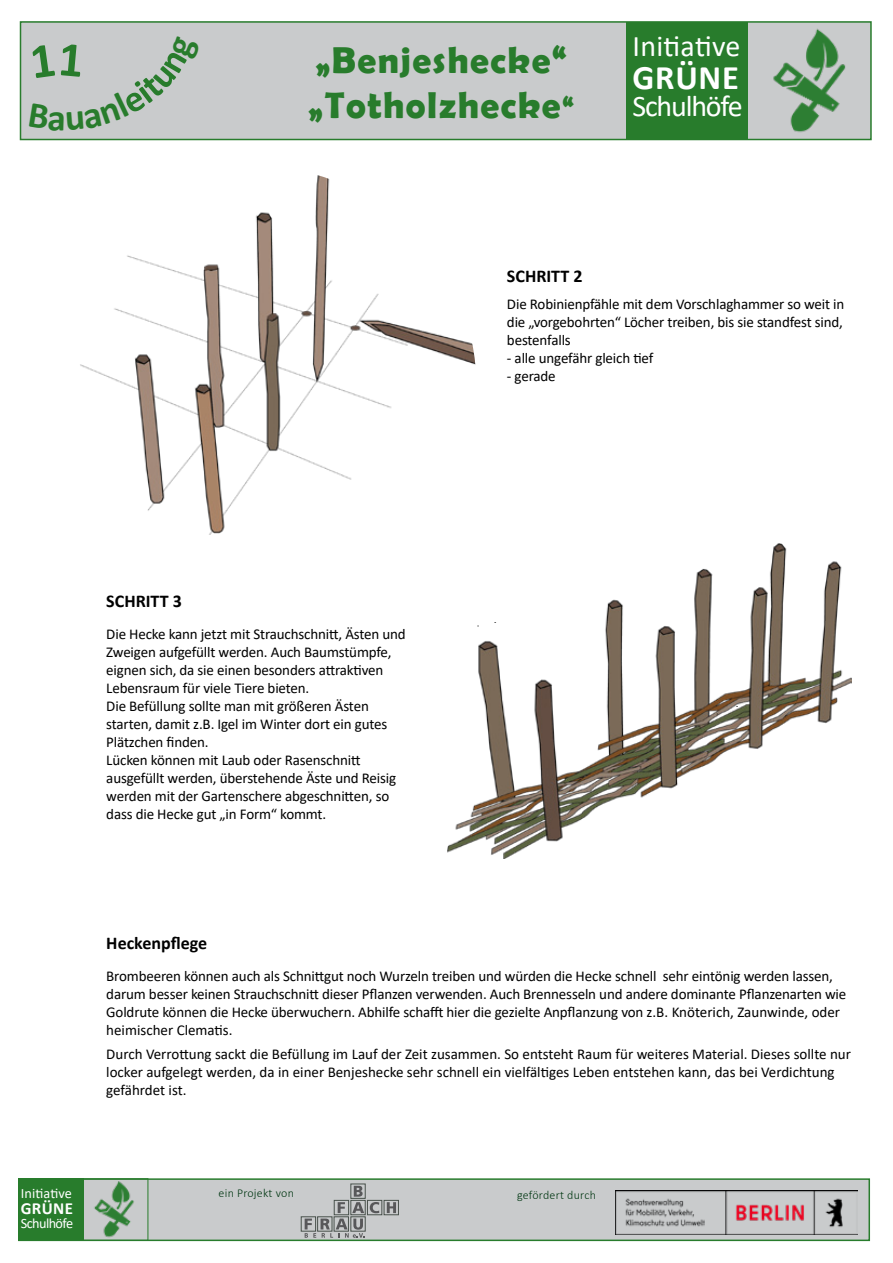
<style>
.page{position:relative;width:893px;height:1263px;background:#fff}
.page>*{position:absolute;margin:0;border:0;box-sizing:border-box;transform-origin:0 0}
.t1{font:700 37.5px/45px "Berlin Sans FB Demi";letter-spacing:.04em;color:#287c2c}
.t2{font:700 34.5px "Calibri";letter-spacing:.02em;color:#fff}
.t3{font:30px "Calibri";letter-spacing:-.04em;color:#fff}
.t4{font:700 18px "Calibri";color:#000}
.t5{font:700 16.95px "Calibri";letter-spacing:.02em;color:#fff}
.t6{font:15px/18px "Calibri";letter-spacing:-.01em;color:#000}
.t7{font:14.25px "Calibri";letter-spacing:-.04em;color:#fff}
.t8{font:300 12px "Calibri";letter-spacing:.02em;color:#003611}
.s1{font-size:30px}
</style>
<div class="page">
<div style="left:20px;top:21px;width:852px;height:119px;background:#c9cbcc;border:2px solid #287c2c"></div>
<div style="left:626px;top:23px;width:122px;height:116px;background:#287c2c"></div>
<img style="left:754px;top:21px;width:103px;height:119px">
<div style="left:18px;top:1178px;width:852px;height:63px;background:#c9cbcc;border:2px solid #287c2c"></div>
<img style="left:615px;top:1190px;width:242px;height:44px">
<div style="left:384px;top:1200px;width:15px;height:15px;border:1px solid #49524c"></div>
<div style="left:301px;top:1216px;width:15px;height:15px;border:1px solid #49524c"></div>
<svg style="left:305px;top:1183px;width:91px;height:55px"></svg>
<div style="left:83px;top:1178px;width:65px;height:63px;border:1px solid #287c2c"></div>
<div style="left:18px;top:1178px;width:65px;height:63px;background:#287c2c"></div>
<img style="left:84px;top:1180px;width:55px;height:61px">
<img style="left:447px;top:543px;width:404px;height:315px">
<img style="left:80px;top:175px;width:396px;height:360px">
<h1 class="t1" style="left:308px;top:37px;width:268px">„Benjeshecke“ „Totholzhecke<span class="s1">“</span></h1>
<h3 class="t3" style="left:633px;top:26px;width:109px">Initiative</h3>
<h2 class="t2" style="left:633px;top:53px;width:108px">GRÜNE</h2>
<h3 class="t3" style="left:633px;top:86px;width:112px">Schulhöfe</h3>
<p class="t4" style="left:106px;top:588px;width:77px">SCHRITT 3</p>
<p class="t6" style="left:106px;top:625px;width:301px">Die Hecke kann jetzt mit Strauchschnitt, Ästen und Zweigen aufgefüllt werden. Auch Baumstümpfe, eignen sich, da sie einen besonders attraktiven Lebensraum für viele Tiere bieten.<br>Die Befüllung sollte man mit größeren Ästen starten, damit z.B. Igel im Winter dort ein gutes Plätzchen finden.<br>Lücken können mit Laub oder Rasenschnitt ausgefüllt werden, überstehende Äste und Reisig werden mit der Gartenschere abgeschnitten, so dass die Hecke gut „in Form“ kommt.</p>
<p class="t4" style="left:507px;top:264px;width:77px">SCHRITT 2</p>
<p class="t6" style="left:507px;top:295px;width:339px;text-align:justify">Die Robinienpfähle mit dem Vorschlaghammer so weit in die „vorgebohrten“ Löcher treiben, bis sie standfest sind, bestenfalls</p>
<p class="t6" style="left:507px;top:349px;width:148px">- alle ungefähr gleich tief</p>
<p class="t6" style="left:507px;top:367px;width:50px">- gerade</p>
<p class="t4" style="left:106px;top:930px;width:102px">Heckenpflege</p>
<p class="t6" style="left:106px;top:967px;width:741px">Brombeeren können auch als Schnittgut noch Wurzeln treiben und würden die Hecke schnell sehr eintönig werden lassen, darum besser keinen Strauchschnitt dieser Pflanzen verwenden. Auch Brennesseln und andere dominante Pflanzenarten wie Goldrute können die Hecke überwuchern. Abhilfe schafft hier die gezielte Anpflanzung von z.B. Knöterich, Zaunwinde, oder heimischer Clematis.</p>
<p class="t6" style="left:106px;top:1045px;width:746px">Durch Verrottung sackt die Befüllung im Lauf der Zeit zusammen. So entsteht Raum für weiteres Material. Dieses sollte nur locker aufgelegt werden, da in einer Benjeshecke sehr schnell ein vielfältiges Leben entstehen kann, das bei Verdichtung gefährdet ist.</p>
<p class="t7" style="left:21px;top:1183px;width:53px">Initiative</p>
<p class="t8" style="left:219px;top:1185px;width:77px">ein Projekt von</p>
<p class="t8" style="left:517px;top:1187px;width:80px">gefördert durch</p>
<p class="t5" style="left:21px;top:1196px;width:54px">GRÜNE</p>
<p class="t7" style="left:21px;top:1213px;width:54px">Schulhöfe</p>
</div>
